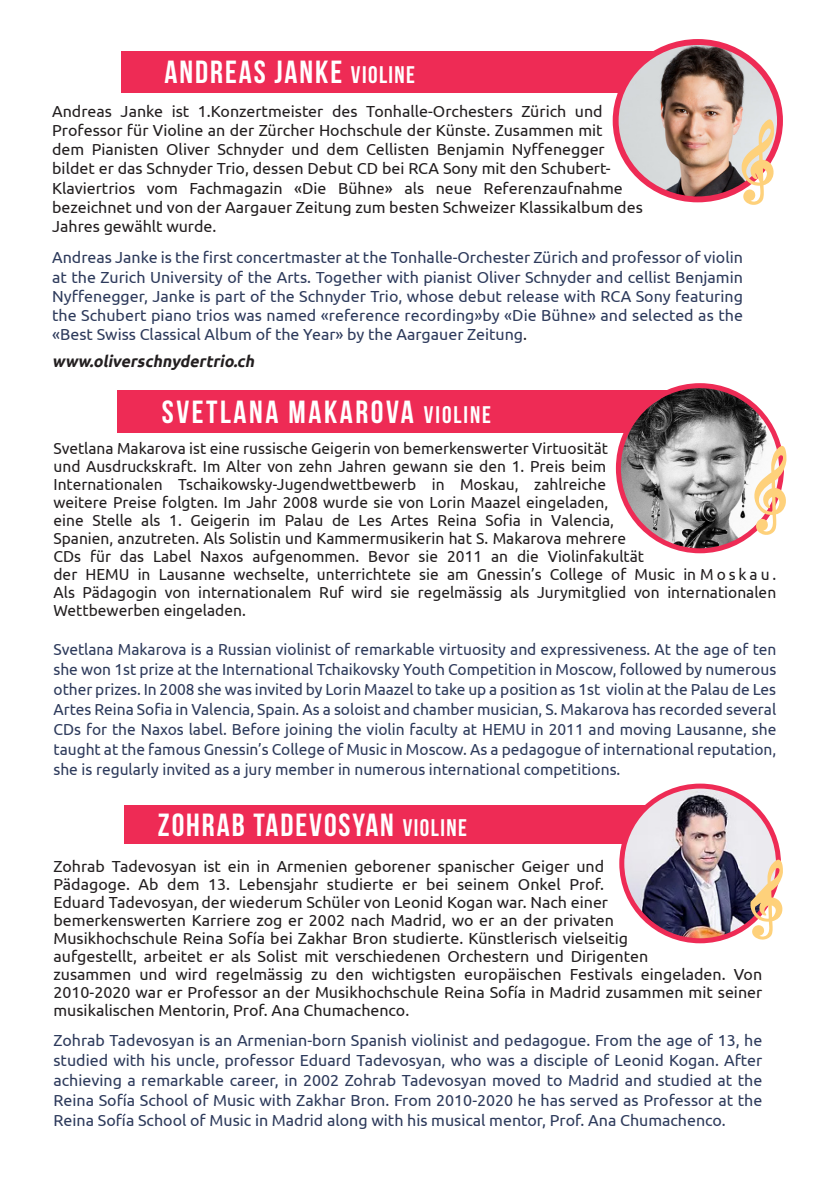
<style>
.page{position:relative;width:840px;height:1191px;background:#fff}
.page>*{position:absolute;margin:0;border:0;box-sizing:border-box;transform-origin:0 0}
.t1{font:700 32px "Bebas Neue";letter-spacing:.06em;color:#fff}
.t2{font:700 32px "Bebas Neue";letter-spacing:.08em;color:#fff}
.Description_o1{font:16px/18px "Ubuntu";color:#231f20}
.Description_o1-2{font:16px/20px "Ubuntu";color:#2e3b5c;text-align:justify}
.Description_o1-3{font:italic 700 16px "Ubuntu";color:#231f20}
.s1{font-size:24px}
.s2{color:#231f20}
</style>
<div class="page">
<div style="left:121px;top:51px;width:588px;height:42px;background:#ee2b55"></div>
<img style="left:619px;top:42px;width:160px;height:157px">
<div style="left:612px;top:39px;width:170px;height:163px;border:6px solid #ee2b55;border-radius:50%"></div>
<svg style="left:740px;top:119px;width:33px;height:86px"></svg>
<div style="left:124px;top:805px;width:589px;height:38px;background:#ee2b55"></div>
<img style="left:621px;top:787px;width:157px;height:153px">
<div style="left:619px;top:783px;width:161px;height:160px;border:5px solid #ee2b55;border-radius:50%"></div>
<svg style="left:749px;top:859px;width:33px;height:80px"></svg>
<div style="left:117px;top:390px;width:581px;height:42px;background:#ee2b55"></div>
<img style="left:618px;top:386px;width:163px;height:165px">
<div style="left:615px;top:383px;width:168px;height:170px;border:5px solid #ee2b55;border-radius:50%"></div>
<svg style="left:753px;top:446px;width:33px;height:89px"></svg>
<p class="t1" style="left:164px;top:55px;width:252px">ANDREAS JANKE <span class="s1">VIOLINE</span></p>
<p class="Description_o1" style="left:52px;top:101px;width:591px;line-height:19.2px">Andreas Janke ist 1.Konzertmeister des Tonhalle-Orchesters Zürich und Professor für Violine an der Zürcher Hochschule der Künste. Zusammen mit<br>dem Pianisten Oliver Schnyder und dem Cellisten Benjamin Nyffenegger bildet er das Schnyder Trio, dessen Debut CD bei RCA Sony mit den Schubert-Klaviertrios vom Fachmagazin «Die Bühne» als neue Referenzaufnahme bezeichnet und von der Aargauer Zeitung zum besten Schweizer Klassikalbum des Jahres gewählt wurde.</p>
<p class="Description_o1-2" style="left:52px;top:247px;width:692px;line-height:19.2px">Andreas Janke is the first concertmaster at the Tonhalle-Orchester Zürich and professor of violin at the Zurich University of the Arts. Together with pianist Oliver Schnyder and cellist Benjamin Nyffenegger, Janke is part of the Schnyder Trio, whose debut release with RCA Sony featuring the Schubert piano trios was named «reference recording»by «Die Bühne» and selected as the «Best Swiss Classical Album of the Year» by the Aargauer Zeitung<span class="s2">.</span></p>
<p class="Description_o1-3" style="left:52px;top:351px;width:207px">www.oliverschnydertrio.ch</p>
<p class="t2" style="left:162px;top:394px;width:330px">SVETLANA MAKAROVA <span class="s1">VIOLINE</span></p>
<p class="Description_o1" style="left:53px;top:439px;width:724px">Svetlana Makarova ist eine russische Geigerin von bemerkenswerter Virtuosität<br>und Ausdruckskraft. Im Alter von zehn Jahren gewann sie den 1. Preis beim<br>Internationalen Tschaikowsky-Jugendwettbewerb in Moskau, zahlreiche<br>weitere Preise folgten. Im Jahr 2008 wurde sie von Lorin Maazel eingeladen,<br>eine Stelle als 1. Geigerin im Palau de Les Artes Reina Sofia in Valencia,<br>Spanien, anzutreten. Als Solistin und Kammermusikerin hat S. Makarova mehrere<br>CDs für das Label Naxos aufgenommen. Bevor sie 2011 an die Violinfakultät<br>der HEMU in Lausanne wechselte, unterrichtete sie am Gnessin’s College of Music in M o s k a u .<br>Als Pädagogin von internationalem Ruf wird sie regelmässig als Jurymitglied von internationalen Wettbewerben eingeladen.</p>
<p class="Description_o1-2" style="left:53px;top:639px;width:724px">Svetlana Makarova is a Russian violinist of remarkable virtuosity and expressiveness. At the age of ten she won 1st prize at the International Tchaikovsky Youth Competition in Moscow, followed by numerous other prizes. In 2008 she was invited by Lorin Maazel to take up a position as 1st violin at the Palau de Les Artes Reina Sofia in Valencia, Spain. As a soloist and chamber musician, S. Makarova has recorded several CDs for the Naxos label. Before joining the violin faculty at HEMU in 2011 and moving Lausanne, she taught at the famous Gnessin’s College of Music in Moscow. As a pedagogue of international reputation, she is regularly invited as a jury member in numerous international competitions.</p>
<p class="t1" style="left:158px;top:807px;width:310px">ZOHRAB TADEVOSYAN <span class="s1">VIOLINE</span></p>
<p class="Description_o1" style="left:53px;top:856px;width:710px">Zohrab Tadevosyan ist ein in Armenien geborener spanischer Geiger und<br>Pädagoge. Ab dem 13. Lebensjahr studierte er bei seinem Onkel Prof.<br>Eduard Tadevosyan, der wiederum Schüler von Leonid Kogan war. Nach einer<br>bemerkenswerten Karriere zog er 2002 nach Madrid, wo er an der privaten<br>Musikhochschule Reina Sofía bei Zakhar Bron studierte. Künstlerisch vielseitig<br>aufgestellt, arbeitet er als Solist mit verschiedenen Orchestern und Dirigenten<br>zusammen und wird regelmässig zu den wichtigsten europäischen Festivals eingeladen. Von 2010-2020 war er Professor an der Musikhochschule Reina Sofía in Madrid zusammen mit seiner musikalischen Mentorin, Prof. Ana Chumachenco.</p>
<p class="Description_o1-2" style="left:53px;top:1029px;width:710px">Zohrab Tadevosyan is an Armenian-born Spanish violinist and pedagogue. From the age of 13, he studied with his uncle, professor Eduard Tadevosyan, who was a disciple of Leonid Kogan. After achieving a remarkable career, in 2002 Zohrab Tadevosyan moved to Madrid and studied at the Reina Sofía School of Music with Zakhar Bron. From 2010-2020 he has served as Professor at the Reina Sofía School of Music in Madrid along with his musical mentor, Prof. Ana Chumachenco.</p>
</div>
